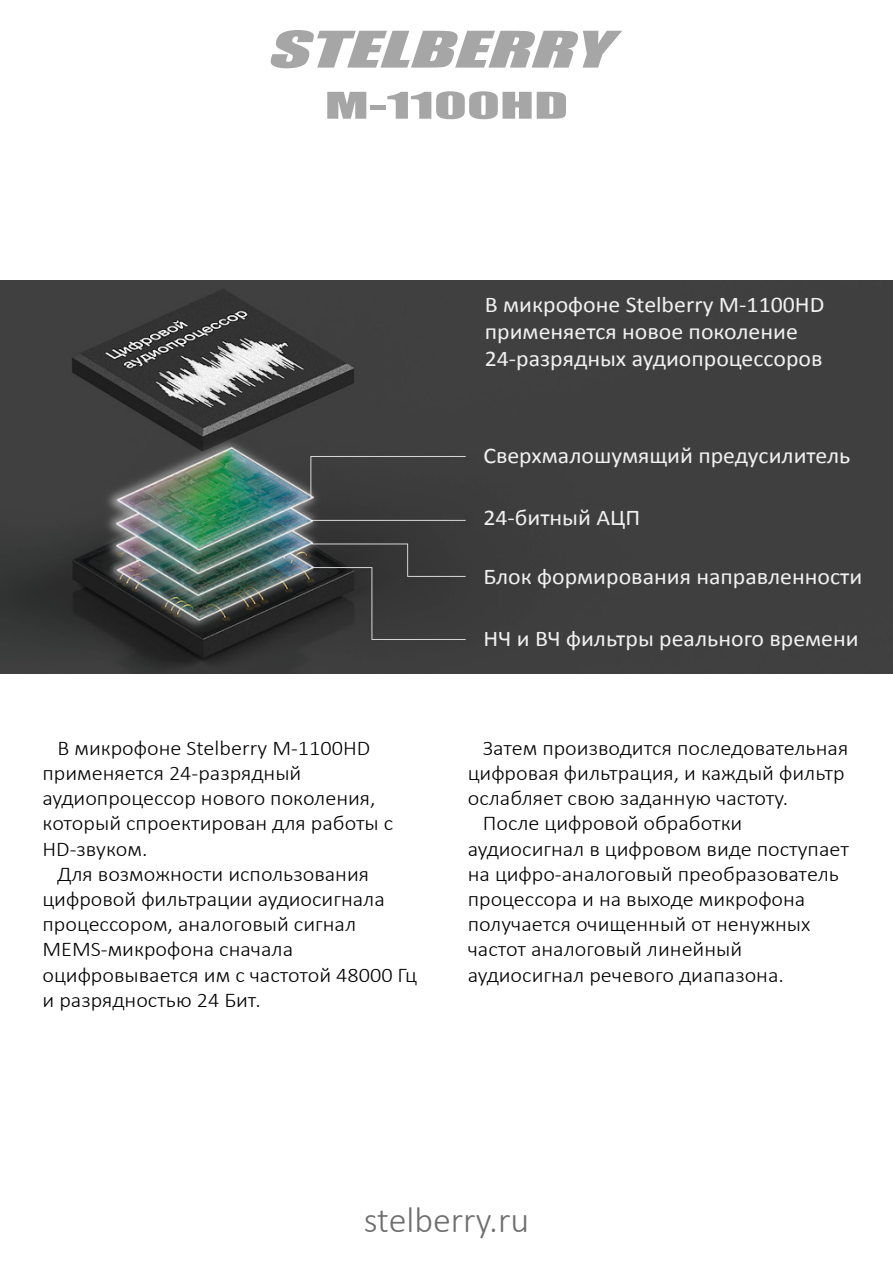
<style>
.page{position:relative;width:893px;height:1263px;background:#fff}
.page>*{position:absolute;margin:0;border:0;box-sizing:border-box;transform-origin:0 0}
.t1{font:300 36px "Calibri";color:#6f6f6f}
.t2{font:34.05px "Impact";color:#a6a6a6;scale:1.81 1}
.t3{font:22.5px/27px "Calibri";color:#f0f0f0;scale:1.06 1}
.t4{font:300 21px/25.2px "Calibri";color:#000;scale:1.06 1}
</style>
<div class="page">
<svg style="left:270px;top:30px;width:352px;height:38px"></svg>
<img style="left:0;top:281px;width:893px;height:392px">
<h2 class="t2" style="left:325px;top:79px;width:136px">M-1100HD</h2>
<p class="t3" style="left:485px;top:291px;width:322px">В микрофоне Stelberry M-1100HD применяется новое поколение<br>24-разрядных аудиопроцессоров</p>
<p class="t3" style="left:483px;top:442px;width:348px">Сверхмалошумящий предусилитель</p>
<p class="t3" style="left:483px;top:504px;width:150px">24-битный АЦП</p>
<p class="t3" style="left:483px;top:563px;width:359px">Блок формирования направленности</p>
<p class="t4" style="left:43px;top:735px;width:332px;text-indent:15px">В микрофоне Stelberry M-1100HD применяется 24-разрядный аудиопроцессор нового поколения, который спроектирован для работы с<br>HD-звуком.</p>
<p class="t4" style="left:43px;top:861px;width:355px;text-indent:15px">Для возможности использования цифровой фильтрации аудиосигнала процессором, аналоговый сигнал<br>MEMS-микрофона сначала оцифровывается им с частотой 48000 Гц и разрядностью 24 Бит.</p>
<p class="t3" style="left:483px;top:625px;width:356px">НЧ и ВЧ фильтры реального времени</p>
<p class="t4" style="left:483px;top:735px;width:346px">Затем производится последовательная</p>
<p class="t4" style="left:468px;top:760px;width:357px">цифровая фильтрация, и каждый фильтр</p>
<p class="t4" style="left:468px;top:785px;width:304px">ослабляет свою заданную частоту.</p>
<p class="t4" style="left:483px;top:810px;width:246px">После цифровой обработки</p>
<p class="t4" style="left:468px;top:836px;width:361px">аудиосигнал в цифровом виде поступает</p>
<p class="t4" style="left:468px;top:861px;width:352px">на цифро-аналоговый преобразователь</p>
<p class="t4" style="left:468px;top:886px;width:320px">процессора и на выходе микрофона</p>
<p class="t4" style="left:468px;top:911px;width:325px">получается очищенный от ненужных</p>
<p class="t4" style="left:468px;top:936px;width:260px">частот аналоговый линейный</p>
<p class="t4" style="left:468px;top:962px;width:300px">аудиосигнал речевого диапазона.</p>
<h1 class="t1" style="left:364px;top:1198px;width:167px">stelberry.ru</h1>
</div>
